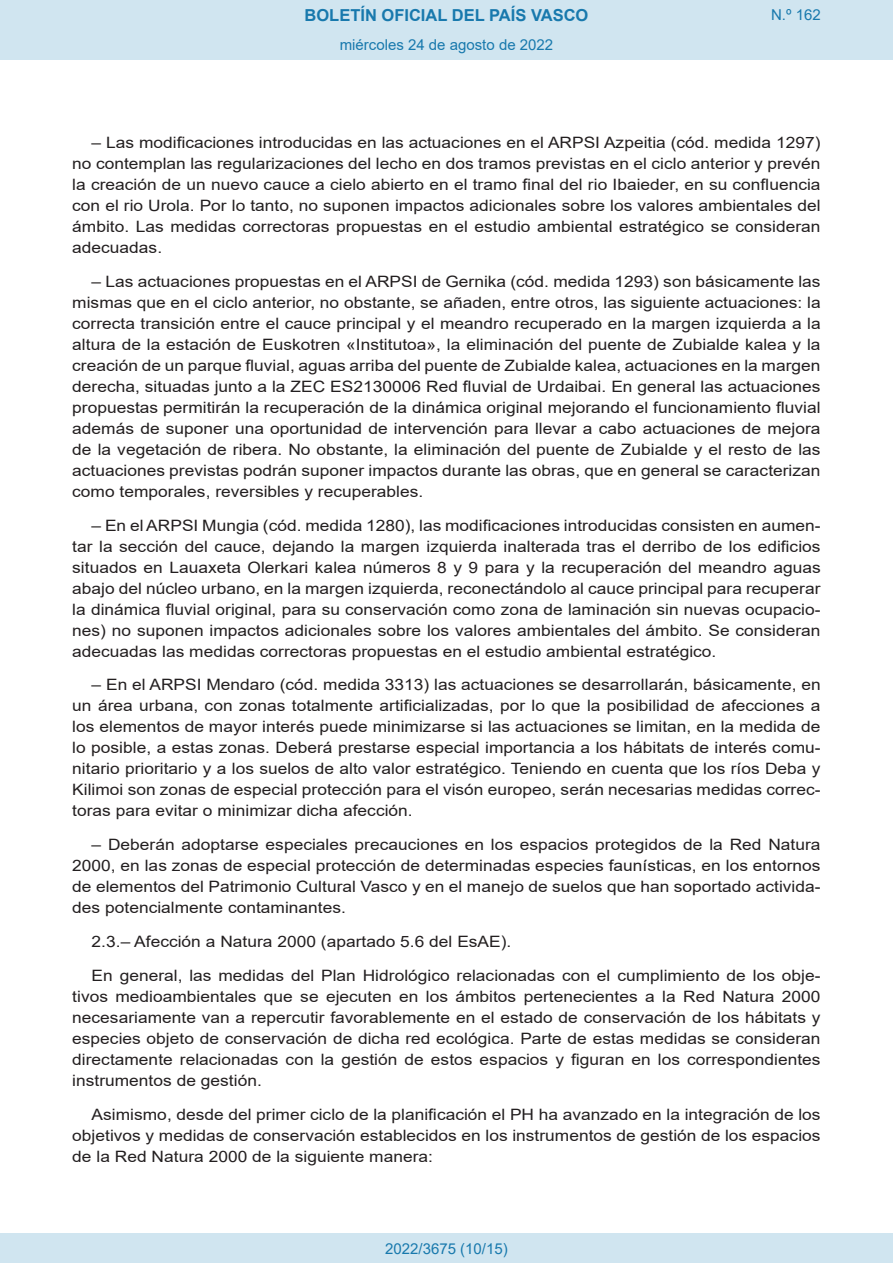
<style>
.page{position:relative;width:893px;height:1263px;background:#fff}
.page>*{position:absolute;margin:0;border:0;box-sizing:border-box;transform-origin:0 0}
.t1{font:700 16.5px "Arial";color:#1879ad}
.BOPVDetalle{font:15.6px/21px "Arial";color:#231f20;text-align:justify;scale:1.11 1}
.Paginacion_Centro{font:15px "Arial";color:#1879ad}
</style>
<div class="page">
<div style="left:0;top:0;width:893px;height:60px;background:#d0e5f0"></div>
<div style="left:0;top:1233px;width:893px;height:30px;background:#d0e5f0"></div>
<p class="t1" style="left:305px;top:3px;width:285px">BOLETÍN OFICIAL DEL PAÍS VASCO</p>
<p class="Paginacion_Centro" style="left:340px;top:35px;width:215px">miércoles 24 de agosto de 2022</p>
<p class="Paginacion_Centro" style="left:771px;top:5px;width:51px">N.º 162</p>
<p class="BOPVDetalle" style="left:72px;top:132px;width:676px;text-indent:19px">– Las modificaciones introducidas en las actuaciones en el ARPSI Azpeitia (cód. medida 1297) no contemplan las regularizaciones del lecho en dos tramos previstas en el ciclo anterior y prevén la creación de un nuevo cauce a cielo abierto en el tramo final del rio Ibaieder, en su confluencia con el rio Urola. Por lo tanto, no suponen impactos adicionales sobre los valores ambientales del ámbito. Las medidas correctoras propuestas en el estudio ambiental estratégico se consideran adecuadas.</p>
<p class="BOPVDetalle" style="left:72px;top:271px;width:676px;text-indent:19px">– Las actuaciones propuestas en el ARPSI de Gernika (cód. medida 1293) son básicamente las mismas que en el ciclo anterior, no obstante, se añaden, entre otros, las siguiente actuaciones: la correcta transición entre el cauce principal y el meandro recuperado en la margen izquierda a la altura de la estación de Euskotren «Institutoa», la eliminación del puente de Zubialde kalea y la creación de un parque fluvial, aguas arriba del puente de Zubialde kalea, actuaciones en la margen derecha, situadas junto a la ZEC ES2130006 Red fluvial de Urdaibai. En general las actuaciones propuestas permitirán la recuperación de la dinámica original mejorando el funcionamiento fluvial además de suponer una oportunidad de intervención para llevar a cabo actuaciones de mejora de la vegetación de ribera. No obstante, la eliminación del puente de Zubialde y el resto de las actuaciones previstas podrán suponer impactos durante las obras, que en general se caracterizan como temporales, reversibles y recuperables.</p>
<p class="BOPVDetalle" style="left:72px;top:515px;width:676px;text-indent:19px">– En el ARPSI Mungia (cód. medida 1280), las modificaciones introducidas consisten en aumen&shy;tar la sección del cauce, dejando la margen izquierda inalterada tras el derribo de los edificios situados en Lauaxeta Olerkari kalea números 8 y 9 para y la recuperación del meandro aguas abajo del núcleo urbano, en la margen izquierda, reconectándolo al cauce principal para recuperar la dinámica fluvial original, para su conservación como zona de laminación sin nuevas ocupacio&shy;nes) no suponen impactos adicionales sobre los valores ambientales del ámbito. Se consideran adecuadas las medidas correctoras propuestas en el estudio ambiental estratégico.</p>
<p class="BOPVDetalle" style="left:72px;top:674px;width:676px;text-indent:19px">– En el ARPSI Mendaro (cód. medida 3313) las actuaciones se desarrollarán, básicamente, en un área urbana, con zonas totalmente artificializadas, por lo que la posibilidad de afecciones a los elementos de mayor interés puede minimizarse si las actuaciones se limitan, en la medida de lo posible, a estas zonas. Deberá prestarse especial importancia a los hábitats de interés comu&shy;nitario prioritario y a los suelos de alto valor estratégico. Teniendo en cuenta que los ríos Deba y Kilimoi son zonas de especial protección para el visón europeo, serán necesarias medidas correc&shy;toras para evitar o minimizar dicha afección.</p>
<p class="BOPVDetalle" style="left:72px;top:834px;width:676px;text-indent:19px">– Deberán adoptarse especiales precauciones en los espacios protegidos de la Red Natura 2000, en las zonas de especial protección de determinadas especies faunísticas, en los entornos de elementos del Patrimonio Cultural Vasco y en el manejo de suelos que han soportado activida&shy;des potencialmente contaminantes.</p>
<p class="BOPVDetalle" style="left:92px;top:931px;width:380px">2.3.– Afección a Natura 2000 (apartado 5.6 del EsAE).</p>
<p class="BOPVDetalle" style="left:72px;top:965px;width:676px;text-indent:19px">En general, las medidas del Plan Hidrológico relacionadas con el cumplimiento de los obje&shy;tivos medioambientales que se ejecuten en los ámbitos pertenecientes a la Red Natura 2000 necesariamente van a repercutir favorablemente en el estado de conservación de los hábitats y especies objeto de conservación de dicha red ecológica. Parte de estas medidas se consideran directamente relacionadas con la gestión de estos espacios y figuran en los correspondientes instrumentos de gestión.</p>
<p class="BOPVDetalle" style="left:72px;top:1103px;width:676px;text-indent:19px">Asimismo, desde del primer ciclo de la planificación el PH ha avanzado en la integración de los objetivos y medidas de conservación establecidos en los instrumentos de gestión de los espacios de la Red Natura 2000 de la siguiente manera:</p>
<p class="Paginacion_Centro" style="left:385px;top:1238px;width:124px">2022/3675 (10/15)</p>
</div>
